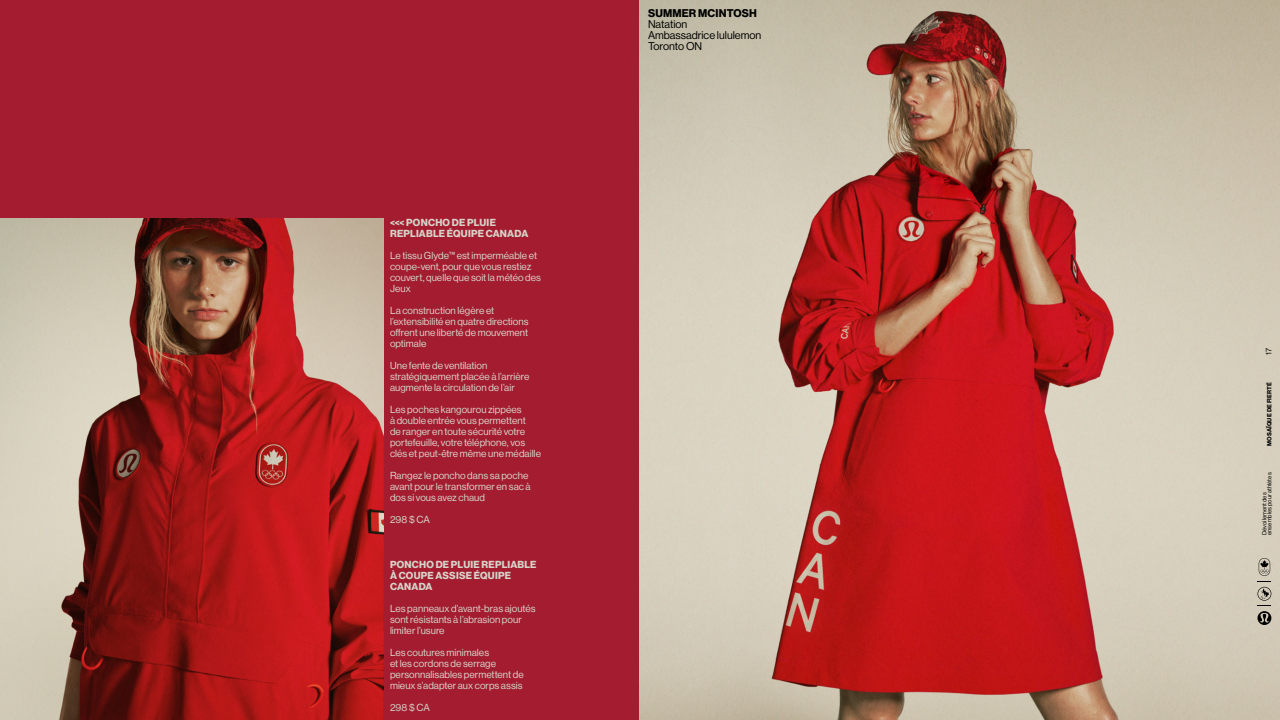
<style>
.page{position:relative;width:1280px;height:720px;background:#a31c30}
.page>*{position:absolute;margin:0;border:0;box-sizing:border-box;transform-origin:0 0}
.t1{font:11px/11px "N Haas Grotesk DS Pro 55 Rg";color:#000}
.t2{font:11px "N Haas Grotesk DS Pro 75 Bd";letter-spacing:.015em;color:#000}
.t3{font:10px/11px "N Haas Grotesk DS Pro 55 Rg";letter-spacing:.005em;color:#d6d4c9}
.t4{font:10px/11px "N Haas Grotesk DS Pro 75 Bd";letter-spacing:.02em;color:#d6d4c9}
.t5{font:8px "N Haas Grotesk DS Pro 55 Rg";color:#000}
.t6{font:6px/5px "N Haas Grotesk DS Pro 55 Rg";letter-spacing:.005em;color:#000}
.t7{font:6px "N Haas Grotesk DS Pro 75 Bd";letter-spacing:.02em;color:#000}
</style>
<div class="page">
<img style="left:640px;top:0;width:640px;height:720px">
<img style="left:0;top:218px;width:384px;height:502px">
<svg style="left:1258px;top:558px;width:13px;height:67px"></svg>
<p class="t4" style="left:390px;top:217px;width:140px">&lt;&lt;&lt; PONCHO DE PLUIE<br>REPLIABLE ÉQUIPE CANADA</p>
<p class="t3" style="left:390px;top:250px;width:153px">Le tissu Glyde™ est imperméable et coupe-vent, pour que vous restiez couvert, quelle que soit la météo des<br>Jeux</p>
<p class="t3" style="left:390px;top:305px;width:140px">La construction légère et l’extensibilité en quatre directions offrent une liberté de mouvement optimale</p>
<p class="t3" style="left:390px;top:360px;width:141px">Une fente de ventilation stratégiquement placée à l’arrière augmente la circulation de l’air</p>
<p class="t3" style="left:390px;top:404px;width:153px">Les poches kangourou zippées<br>à double entrée vous permettent<br>de ranger en toute sécurité votre portefeuille, votre téléphone, vos clés et peut-être même une médaille</p>
<p class="t3" style="left:390px;top:470px;width:142px">Rangez le poncho dans sa poche avant pour le transformer en sac à dos si vous avez chaud</p>
<p class="t3" style="left:390px;top:514px;width:41px">298 $ CA</p>
<p class="t4" style="left:390px;top:559px;width:148px">PONCHO DE PLUIE REPLIABLE<br>À COUPE ASSISE ÉQUIPE<br>CANADA</p>
<p class="t3" style="left:390px;top:603px;width:147px">Les panneaux d’avant-bras ajoutés sont résistants à l’abrasion pour limiter l’usure</p>
<p class="t3" style="left:390px;top:647px;width:135px">Les coutures minimales<br>et les cordons de serrage personnalisables permettent de mieux s’adapter aux corps assis</p>
<p class="t3" style="left:390px;top:702px;width:41px">298 $ CA</p>
<p class="t2" style="left:648px;top:7px;width:110px">SUMMER MCINTOSH</p>
<p class="t1" style="left:648px;top:19px;width:115px">Natation<br>Ambassadrice lululemon<br>Toronto ON</p>
<p class="t5" style="left:1264px;top:355px;width:8px;rotate:-90deg">17</p>
<p class="t7" style="left:1266px;top:446px;width:65px;rotate:-90deg">MOSAÏQUE DE FIERTÉ</p>
<p class="t6" style="left:1262px;top:535px;width:64px;rotate:-90deg">Dévoilement des ensembles pour athlètes</p>
</div>
